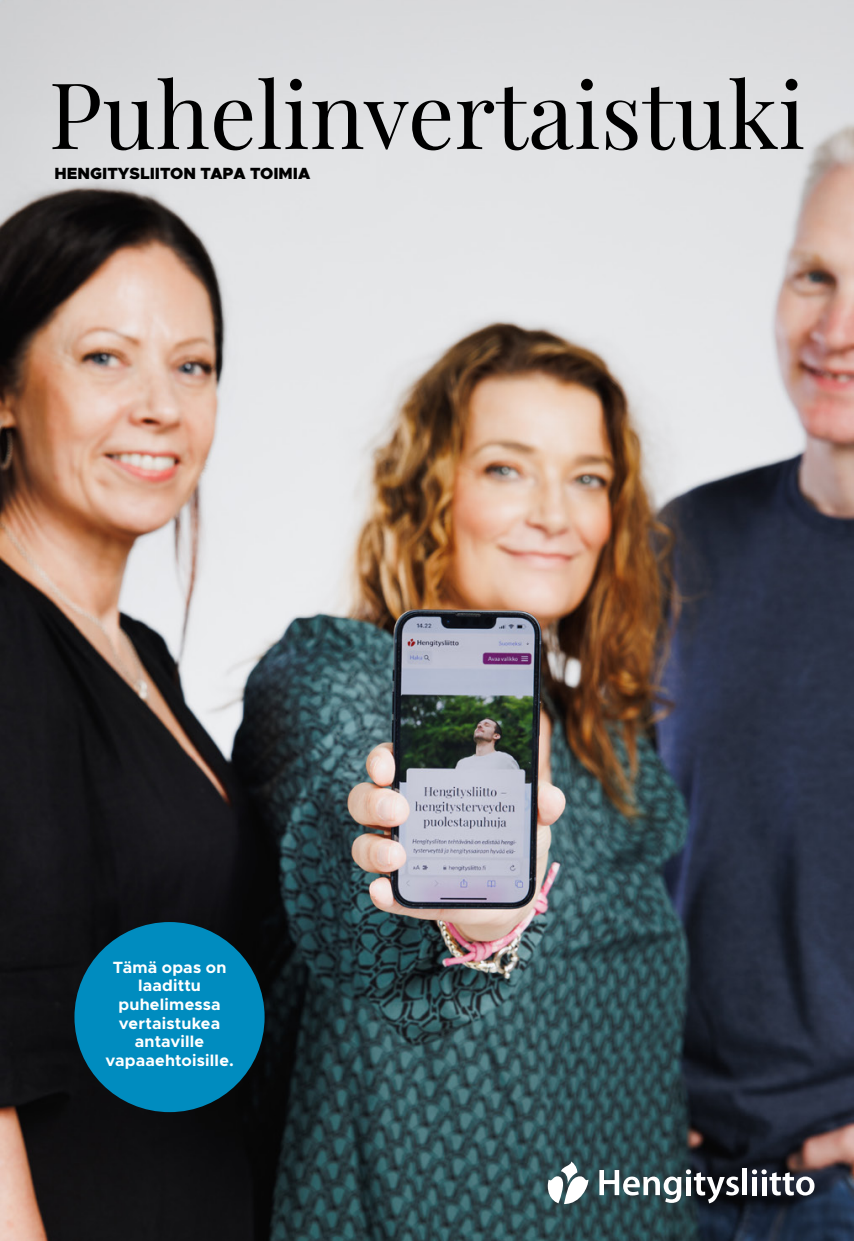
<style>
.page{position:relative;width:854px;height:1241px;background:#fff}
.page>*{position:absolute;margin:0;border:0;box-sizing:border-box;transform-origin:0 0}
.t1{font:91.88px "Playfair Display";color:#000}
.t2{font:700 16.28px/18.7px "Metropolis";letter-spacing:.015em;color:#fff;text-align:center}
.t3{font:900 16.28px "Metropolis";color:#000}
</style>
<div class="page">
<img style="left:0;top:0;width:853px;height:1240px">
<div style="left:742px;top:1168px;width:5px;height:26px;background:#fff"></div>
<svg style="left:599px;top:1169px;width:139px;height:34px"></svg>
<svg style="left:547px;top:1161px;width:41px;height:42px"></svg>
<div style="left:74px;top:921px;width:190px;height:190px;background:#008cbf;border-radius:50%"></div>
<svg style="left:751px;top:1169px;width:63px;height:26px"></svg>
<h1 class="t1" style="left:49px;top:43px;width:758px">Puhelinvertaistuki</h1>
<h5 class="t3" style="left:55px;top:163px;width:257px">HENGITYSLIITON TAPA TOIMIA</h5>
<p class="t2" style="left:105px;top:957px;width:130px">Tämä opas on laadittu puhelimessa vertaistukea antaville vapaaehtoisille.</p>
</div>
